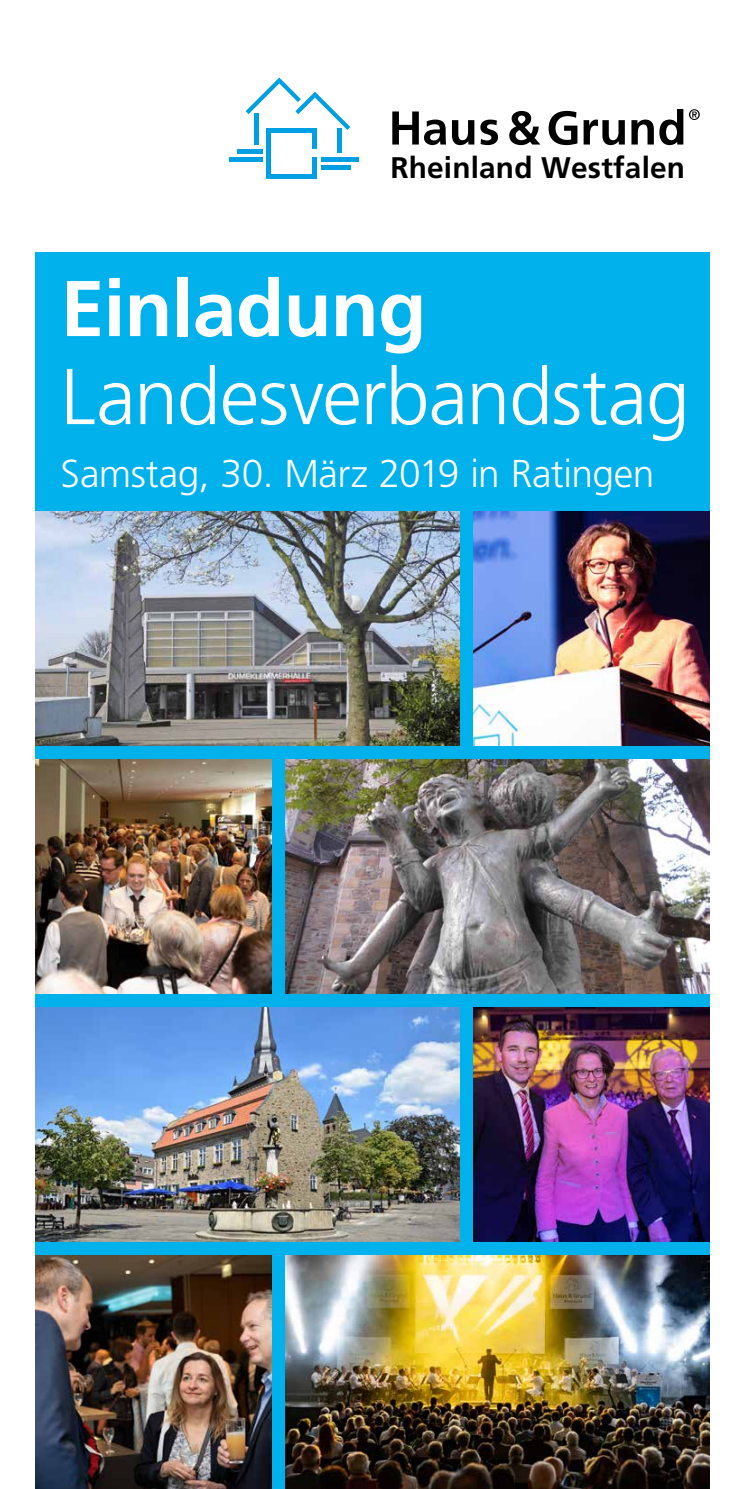
<style>
.page{position:relative;width:745px;height:1489px;background:#fff}
.page>*{position:absolute;margin:0;border:0;box-sizing:border-box;transform-origin:0 0}
.t1{font:300 78.75px "Frutiger";letter-spacing:-.015em;color:#fff}
.t2{font:700 78.75px "Frutiger";letter-spacing:-.01em;color:#fff}
.t3{font:300 38.75px "Frutiger";letter-spacing:-.01em;color:#fff}
.t4{font:700 29.75px "Frutiger LT";letter-spacing:.005em;color:#000}
</style>
<div class="page">
<svg style="left:392px;top:111px;width:53px;height:34px"></svg>
<svg style="left:452px;top:120px;width:22px;height:25px"></svg>
<svg style="left:480px;top:120px;width:17px;height:25px"></svg>
<svg style="left:509px;top:111px;width:31px;height:34px"></svg>
<svg style="left:548px;top:111px;width:29px;height:34px"></svg>
<svg style="left:583px;top:120px;width:41px;height:25px"></svg>
<svg style="left:631px;top:120px;width:22px;height:24px"></svg>
<svg style="left:659px;top:109px;width:40px;height:36px"></svg>
<div style="left:266px;top:128px;width:5px;height:50px;background:#009fe3"></div>
<hr style="left:312px;top:157px;width:4px;height:21px;background:#009fe3">
<hr style="left:266px;top:174px;width:50px;height:4px;background:#009fe3">
<hr style="left:266px;top:128px;width:50px;height:4px;background:#009fe3">
<hr style="left:321px;top:166px;width:29px;height:4px;background:#009fe3">
<hr style="left:321px;top:157px;width:37px;height:4px;background:#009fe3">
<hr style="left:312px;top:128px;width:4px;height:21px;background:#009fe3">
<div style="left:337px;top:129px;width:5px;height:24px;background:#009fe3"></div>
<hr style="left:237px;top:149px;width:25px;height:4px;background:#009fe3">
<hr style="left:229px;top:157px;width:33px;height:4px;background:#009fe3">
<hr style="left:254px;top:113px;width:4px;height:32px;background:#009fe3">
<svg style="left:245px;top:77px;width:105px;height:53px"></svg>
<div style="left:35px;top:252px;width:674px;height:1236px;background:#00b1eb"></div>
<img style="left:35px;top:512px;width:424px;height:233px">
<img style="left:35px;top:1007px;width:424px;height:233px">
<img style="left:285px;top:1255px;width:424px;height:233px">
<img style="left:285px;top:759px;width:424px;height:234px">
<img style="left:473px;top:512px;width:236px;height:233px">
<img style="left:473px;top:1007px;width:236px;height:233px">
<img style="left:35px;top:1255px;width:236px;height:233px">
<img style="left:35px;top:759px;width:236px;height:234px">
<p class="t4" style="left:390px;top:150px;width:296px">Rheinland Westfalen</p>
<h1 class="t2" style="left:61px;top:262px;width:367px">Einladung</h1>
<h1 class="t1" style="left:61px;top:352px;width:630px">Landesverbandstag</h1>
<p class="t3" style="left:61px;top:451px;width:595px">Samstag, 30. März 2019 in Ratingen</p>
</div>
